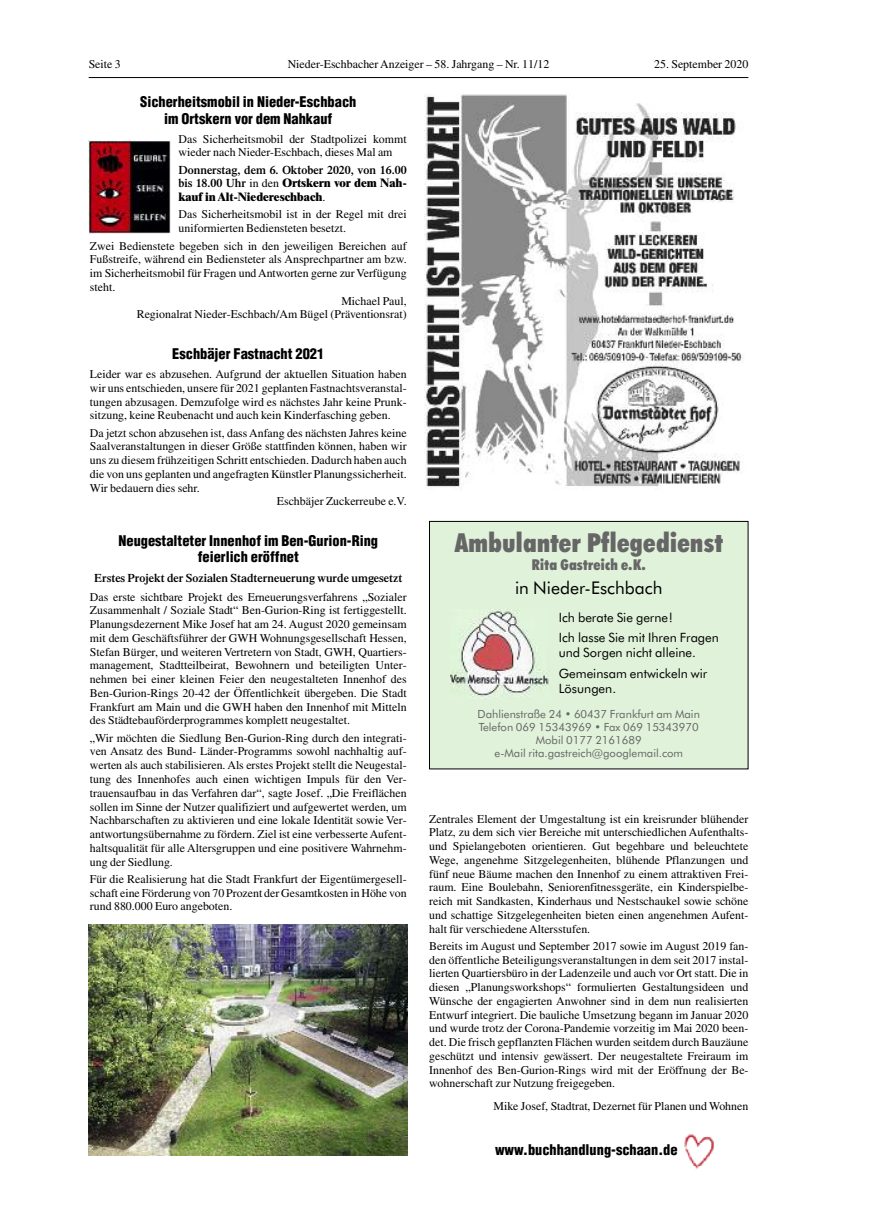
<style>
.page{position:relative;width:869px;height:1223px;background:#fff}
.page>*{position:absolute;margin:0;border:0;box-sizing:border-box;transform-origin:0 0}
.t1{font:900 condensed 26.25px "Futura BT";letter-spacing:.015em;color:#666}
.t2{font:17.5px "Futura BT";color:#000}
.t3{font:900 condensed 15px "Futura BT";letter-spacing:.015em;color:#666}
.t4{font:900 condensed 14.38px/16.2px "Helvetica LT Std";color:#000;text-align:center}
.t5{font:12.75px/20.4px "Futura BT";color:#000}
.t6{font:11.88px/13.8px "Times LT Std";color:#000;text-align:justify}
.t7{font:600 11.88px/13.8px "Times LT Std";color:#000;text-align:justify}
.t8{font:11.25px/13.1px "Futura BT";color:#666;text-align:center}
.s1{font-weight:400}
.s2{font-weight:800}
</style>
<div class="page">
<hr style="left:89px;top:77px;width:659px;height:1px;background:#000">
<img style="left:424px;top:94px;width:319px;height:393px">
<div style="left:429px;top:521px;width:318px;height:248px;background:#e0f2da"></div>
<div style="left:429px;top:521px;width:319px;height:248px;border:1px solid #000"></div>
<img style="left:450px;top:609px;width:99px;height:89px">
<img style="left:89px;top:140px;width:81px;height:94px">
<img style="left:89px;top:924px;width:318px;height:230px">
<img style="left:684px;top:1134px;width:30px;height:35px">
<p class="t6" style="left:89px;top:59px;width:34px">Seite 3</p>
<p class="t6" style="left:287px;top:59px;width:263px">Nieder-Eschbacher Anzeiger – 58. Jahrgang – Nr. 11/12</p>
<p class="t6" style="left:654px;top:59px;width:96px">25. September 2020</p>
<p class="t4" style="left:140px;top:95px;width:218px">Sicherheitsmobil in Nieder-Eschbach im Ortskern vor dem Nahkauf</p>
<p class="t6" style="left:178px;top:133px;width:229px">Das Sicherheitsmobil der Stadtpolizei kommt wieder nach Nieder-Eschbach, dieses Mal am</p>
<p class="t7" style="left:178px;top:164px;width:229px">Donnerstag, dem 6. Oktober 2020, von 16.00 bis 18.00 Uhr <span class="s1">in den</span> <span class="s2">Ortskern vor dem Nah&shy;kauf in Alt-Niedereschbach</span><span class="s1">.</span></p>
<p class="t6" style="left:178px;top:209px;width:229px">Das Sicherheitsmobil ist in der Regel mit drei uniformierten Bediensteten besetzt.</p>
<p class="t6" style="left:90px;top:240px;width:318px">Zwei Bedienstete begeben sich in den jeweiligen Bereichen auf</p>
<p class="t6" style="left:90px;top:254px;width:318px">Fußstreife, während ein Bediensteter als Ansprechpartner am bzw.</p>
<p class="t6" style="left:90px;top:267px;width:318px">im Sicherheitsmobil für Fragen undAntworten gerne zurVerfügung</p>
<p class="t6" style="left:90px;top:281px;width:27px">steht.</p>
<p class="t6" style="left:341px;top:295px;width:67px">Michael Paul,</p>
<p class="t6" style="left:137px;top:309px;width:271px">Regionalrat Nieder-Eschbach/Am Bügel (Präventionsrat)</p>
<p class="t4" style="left:172px;top:347px;width:153px">Eschbäjer Fastnacht 2021</p>
<p class="t6" style="left:90px;top:368px;width:318px">Leider war es abzusehen. Aufgrund der aktuellen Situation haben wir uns entschieden, unsere für 2021 geplanten Fastnachtsveranstal&shy;tungen abzusagen. Demzufolge wird es nächstes Jahr keine Prunk&shy;sitzung, keine Reubenacht und auch kein Kinderfasching geben.</p>
<p class="t6" style="left:90px;top:427px;width:318px">Da jetzt schon abzusehen ist, dassAnfang des nächsten Jahres keine</p>
<p class="t6" style="left:90px;top:441px;width:318px">Saalveranstaltungen in dieser Größe stattfinden können, haben wir</p>
<p class="t6" style="left:90px;top:454px;width:318px">uns zu diesem frühzeitigen Schritt entschieden. Dadurch haben auch</p>
<p class="t6" style="left:90px;top:468px;width:318px">die von uns geplanten und angefragten Künstler Planungssicherheit.</p>
<p class="t6" style="left:90px;top:482px;width:111px">Wir bedauern dies sehr.</p>
<p class="t6" style="left:277px;top:496px;width:131px">Eschbäjer Zuckerreube e.V.</p>
<p class="t4" style="left:118px;top:534px;width:261px">Neugestalteter Innenhof im Ben-Gurion-Ring feierlich eröffnet</p>
<p class="t7" style="left:94px;top:571px;width:309px">Erstes Projekt der Sozialen Stadterneuerung wurde umgesetzt</p>
<p class="t6" style="left:90px;top:591px;width:318px">Das erste sichtbare Projekt des Erneuerungsverfahrens „Sozialer Zusammenhalt / Soziale Stadt“ Ben-Gurion-Ring ist fertiggestellt.<br>Planungsdezernent Mike Josef hat am 24. August 2020 gemeinsam mit dem Geschäftsführer der GWH Wohnungsgesellschaft Hessen, Stefan Bürger, und weiteren Vertretern von Stadt, GWH, Quartiers&shy;management, Stadtteilbeirat, Bewohnern und beteiligten Unter&shy;nehmen bei einer kleinen Feier den neugestalteten Innenhof des Ben-Gurion-Rings 20-42 der Öffentlichkeit übergeben. Die Stadt Frankfurt am Main und die GWH haben den Innenhof mit Mitteln des Städtebauförderprogrammes komplett neugestaltet.</p>
<p class="t6" style="left:90px;top:732px;width:318px">„Wir möchten die Siedlung Ben-Gurion-Ring durch den integrati&shy;ven Ansatz des Bund- Länder-Programms sowohl nachhaltig auf&shy;werten als auch stabilisieren. Als erstes Projekt stellt die Neugestal&shy;tung des Innenhofes auch einen wichtigen Impuls für den Ver&shy;trauensaufbau in das Verfahren dar“, sagte Josef. „Die Freiflächen sollen im Sinne der Nutzer qualifiziert und aufgewertet werden, um Nachbarschaften zu aktivieren und eine lokale Identität sowie Ver&shy;antwortungsübernahme zu fördern. Ziel ist eine verbesserteAufent&shy;haltsqualität für alle Altersgruppen und eine positivere Wahrnehm&shy;ung der Siedlung.</p>
<p class="t6" style="left:90px;top:873px;width:318px">Für die Realisierung hat die Stadt Frankfurt der Eigentümergesell&shy;schaft eine Förderung von 70 Prozent der Gesamtkosten in Höhe von rund 880.000 Euro angeboten.</p>
<h1 class="t1" style="left:454px;top:527px;width:269px">Ambulanter Pflegedienst</h1>
<p class="t3" style="left:531px;top:556px;width:115px">Rita Gastreich e.K.</p>
<h2 class="t2" style="left:515px;top:577px;width:149px">in Nieder-Eschbach</h2>
<p class="t5" style="left:558px;top:607px;width:162px">Ich berate Sie gerne!<br>Ich lasse Sie mit Ihren Fragen</p>
<p class="t5" style="left:558px;top:642px;width:150px">und Sorgen nicht alleine.<br>Gemeinsam entwickeln wir</p>
<p class="t5" style="left:558px;top:678px;width:59px">Lösungen.</p>
<p class="t8" style="left:477px;top:707px;width:224px">Dahlienstraße 24 • 60437 Frankfurt am Main Telefon 069 15343969 • Fax 069 15343970<br>Mobil 0177 2161689<br>e-Mail rita.gastreich@googlemail.com</p>
<p class="t6" style="left:429px;top:813px;width:320px">Zentrales Element der Umgestaltung ist ein kreisrunder blühender Platz, zu dem sich vier Bereiche mit unterschiedlichen Aufenthalts&shy;und Spielangeboten orientieren. Gut begehbare und beleuchtete Wege, angenehme Sitzgelegenheiten, blühende Pflanzungen und fünf neue Bäume machen den Innenhof zu einem attraktiven Frei&shy;raum. Eine Boulebahn, Seniorenfitnessgeräte, ein Kinderspielbe&shy;reich mit Sandkasten, Kinderhaus und Nestschaukel sowie schöne und schattige Sitzgelegenheiten bieten einen angenehmen Aufent&shy;halt für verschiedene Altersstufen.</p>
<p class="t6" style="left:429px;top:940px;width:320px">Bereits im August und September 2017 sowie im August 2019 fan&shy;den öffentliche Beteiligungsveranstaltungen in dem seit 2017 instal&shy;lierten Quartiersbüro in der Ladenzeile und auch vor Ort statt. Die in diesen „Planungsworkshops“ formulierten Gestaltungsideen und Wünsche der engagierten Anwohner sind in dem nun realisierten Entwurf integriert. Die bauliche Umsetzung begann im Januar 2020 und wurde trotz der Corona-Pandemie vorzeitig im Mai 2020 been&shy;det. Die frisch gepflanzten Flächen wurden seitdem durch Bauzäune geschützt und intensiv gewässert. Der neugestaltete Freiraum im Innenhof des Ben-Gurion-Rings wird mit der Eröffnung der Be&shy;wohnerschaft zur Nutzung freigegeben.</p>
<p class="t6" style="left:493px;top:1100px;width:256px">Mike Josef, Stadtrat, Dezernet für Planen und Wohnen</p>
<p class="t4" style="left:495px;top:1143px;width:184px">www.buchhandlung-schaan.de</p>
</div>
